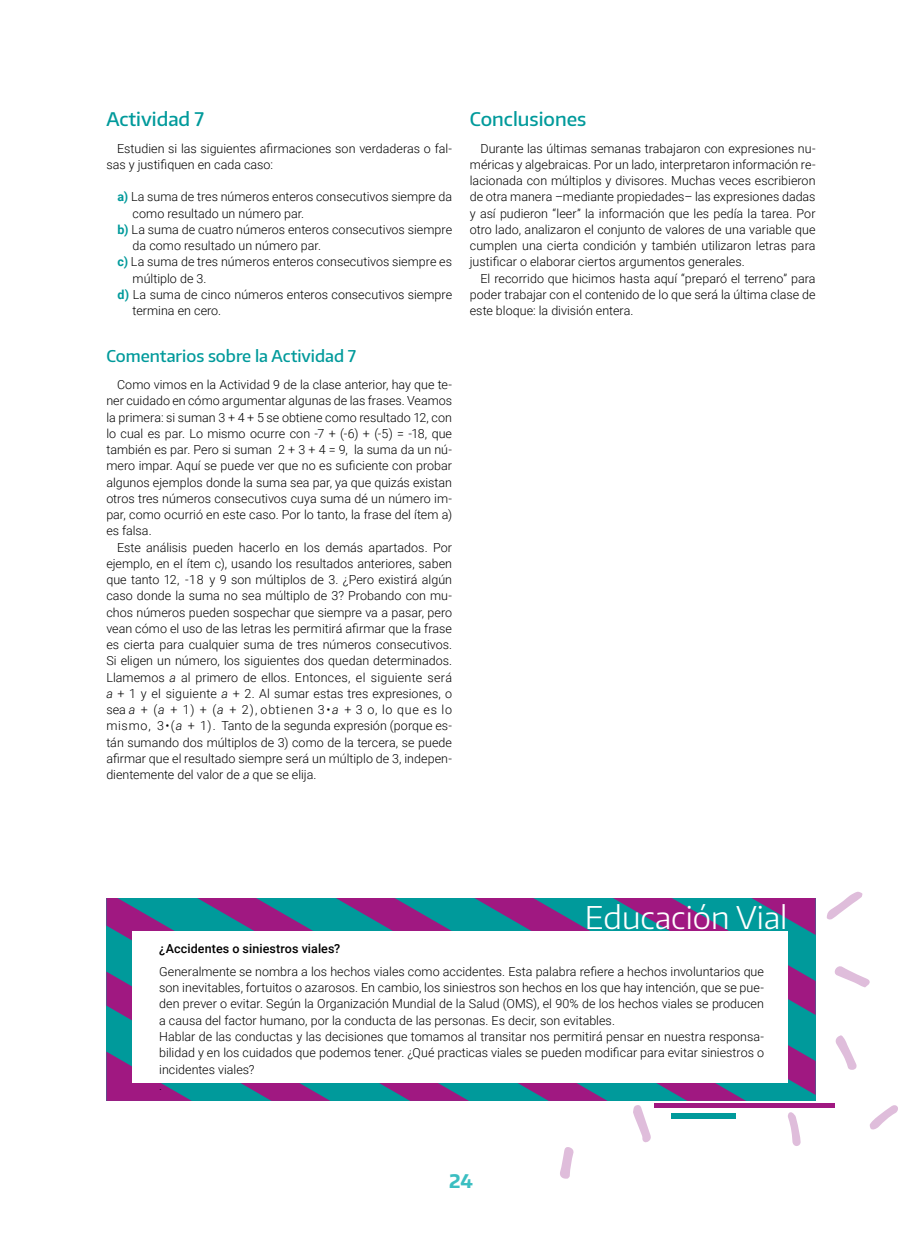
<style>
.page{position:relative;width:922px;height:1241px;background:#fff}
.page>*{position:absolute;margin:0;border:0;box-sizing:border-box;transform-origin:0 0}
.t1{font:300 31.25px "Encode Sans Normal";color:#fff}
.t2{font:500 18.75px "Encode Sans Normal";color:#009a9b}
.t3{font:700 18.75px "Encode Sans Normal";color:#00abaf}
.t4{font:500 16.25px "Encode Sans Normal";color:#009a9b}
.t5{font:300 12.5px/16.2px "Roboto";color:#000;text-align:justify}
.t6{font:500 12.5px "Roboto";letter-spacing:.005em;color:#000}
.s1{font-weight:700;color:#009a9b}
.s2{font-style:italic}
</style>
<div class="page">
<svg style="left:560px;top:1147px;width:14px;height:32px"></svg>
<svg style="left:826px;top:891px;width:36px;height:29px"></svg>
<svg style="left:834px;top:966px;width:36px;height:21px"></svg>
<svg style="left:633px;top:1105px;width:18px;height:37px"></svg>
<svg style="left:835px;top:1035px;width:22px;height:34px"></svg>
<svg style="left:869px;top:1105px;width:29px;height:25px"></svg>
<svg style="left:788px;top:1112px;width:12px;height:33px"></svg>
<svg style="left:654px;top:1103px;width:181px;height:3px"></svg>
<div style="left:671px;top:1113px;width:64px;height:5px;background:#009a9b"></div>
<svg style="left:106px;top:898px;width:709px;height:202px;background:#486491"></svg>
<div style="left:132px;top:931px;width:655px;height:151px;background:#fff"></div>
<h2 class="t2" style="left:106px;top:106px;width:99px">Actividad 7</h2>
<p class="t5" style="left:106px;top:139px;width:347px;text-indent:11px">Estudien si las siguientes afirmaciones son verdaderas o fal&shy;sas y justifiquen en cada caso:</p>
<p class="t5" style="left:118px;top:188px;width:336px"><span class="s1">a)</span> La suma de tres números enteros consecutivos siempre da</p>
<p class="t5" style="left:133px;top:204px;width:173px">como resultado un número par.</p>
<p class="t5" style="left:118px;top:221px;width:336px"><span class="s1">b)</span> La suma de cuatro números enteros consecutivos siempre</p>
<p class="t5" style="left:133px;top:237px;width:190px">da como resultado un número par.</p>
<p class="t5" style="left:118px;top:253px;width:336px"><span class="s1">c)</span> La suma de tres números enteros consecutivos siempre es</p>
<p class="t5" style="left:133px;top:269px;width:75px">múltiplo de 3.</p>
<p class="t5" style="left:118px;top:286px;width:336px"><span class="s1">d)</span> La suma de cinco números enteros consecutivos siempre</p>
<p class="t5" style="left:133px;top:302px;width:90px">termina en cero.</p>
<h3 class="t4" style="left:106px;top:345px;width:251px">Comentarios sobre la Actividad 7</h3>
<p class="t5" style="left:106px;top:376px;width:347px;text-indent:11px">Como vimos en la Actividad 9 de la clase anterior, hay que te&shy;ner cuidado en cómo argumentar algunas de las frases. Veamos la primera: si suman 3 + 4 + 5 se obtiene como resultado 12, con lo cual es par. Lo mismo ocurre con -7 + (-6) + (-5) = -18, que también es par. Pero si suman 2 + 3 + 4 = 9, la suma da un nú&shy;mero impar. Aquí se puede ver que no es suficiente con probar algunos ejemplos donde la suma sea par, ya que quizás existan otros tres números consecutivos cuya suma dé un número im&shy;par, como ocurrió en este caso. Por lo tanto, la frase del ítem a) es falsa.</p>
<p class="t5" style="left:106px;top:538px;width:347px;text-indent:11px">Este análisis pueden hacerlo en los demás apartados. Por ejemplo, en el ítem c), usando los resultados anteriores, saben que tanto 12, -18 y 9 son múltiplos de 3. ¿Pero existirá algún caso donde la suma no sea múltiplo de 3? Probando con mu&shy;chos números pueden sospechar que siempre va a pasar, pero vean cómo el uso de las letras les permitirá afirmar que la frase es cierta para cualquier suma de tres números consecutivos.<br>Si eligen un número, los siguientes dos quedan determinados.<br>Llamemos <span class="s2">a</span> al primero de ellos. Entonces, el siguiente será <span class="s2">a</span> + 1 y el siguiente <span class="s2">a</span> + 2. Al sumar estas tres expresiones, o sea <span class="s2">a</span> + (<span class="s2">a</span> + 1) + (<span class="s2">a</span> + 2), obtienen 3•<span class="s2">a</span> + 3 o, lo que es lo mismo, 3•(<span class="s2">a</span> + 1). Tanto de la segunda expresión (porque es&shy;tán sumando dos múltiplos de 3) como de la tercera, se puede afirmar que el resultado siempre será un múltiplo de 3, indepen&shy;dientemente del valor de <span class="s2">a</span> que se elija.</p>
<h2 class="t2" style="left:469px;top:106px;width:118px">Conclusiones</h2>
<p class="t5" style="left:469px;top:139px;width:347px;text-indent:11px">Durante las últimas semanas trabajaron con expresiones nu&shy;méricas y algebraicas. Por un lado, interpretaron información re&shy;lacionada con múltiplos y divisores. Muchas veces escribieron de otra manera –mediante propiedades– las expresiones dadas y así pudieron “leer” la información que les pedía la tarea. Por otro lado, analizaron el conjunto de valores de una variable que cumplen una cierta condición y también utilizaron letras para justificar o elaborar ciertos argumentos generales.</p>
<p class="t5" style="left:469px;top:269px;width:347px;text-indent:11px">El recorrido que hicimos hasta aquí “preparó el terreno” para poder trabajar con el contenido de lo que será la última clase de este bloque: la división entera.</p>
<h1 class="t1" style="left:584px;top:896px;width:204px">Educación Vial</h1>
<p class="t6" style="left:159px;top:940px;width:182px">¿Accidentes o siniestros viales?</p>
<p class="t5" style="left:159px;top:962px;width:606px;text-align:left">Generalmente se nombra a los hechos viales como accidentes. Esta palabra refiere a hechos involuntarios que son inevitables, fortuitos o azarosos. En cambio, los siniestros son hechos en los que hay intención, que se pue&shy;den prever o evitar. Según la Organización Mundial de la Salud (OMS), el 90% de los hechos viales se producen a causa del factor humano, por la conducta de las personas. Es decir, son evitables.<br>Hablar de las conductas y las decisiones que tomamos al transitar nos permitirá pensar en nuestra responsa&shy;bilidad y en los cuidados que podemos tener. ¿Qué practicas viales se pueden modificar para evitar siniestros o incidentes viales?<br>.</p>
<h2 class="t3" style="left:449px;top:1168px;width:25px">24</h2>
</div>
